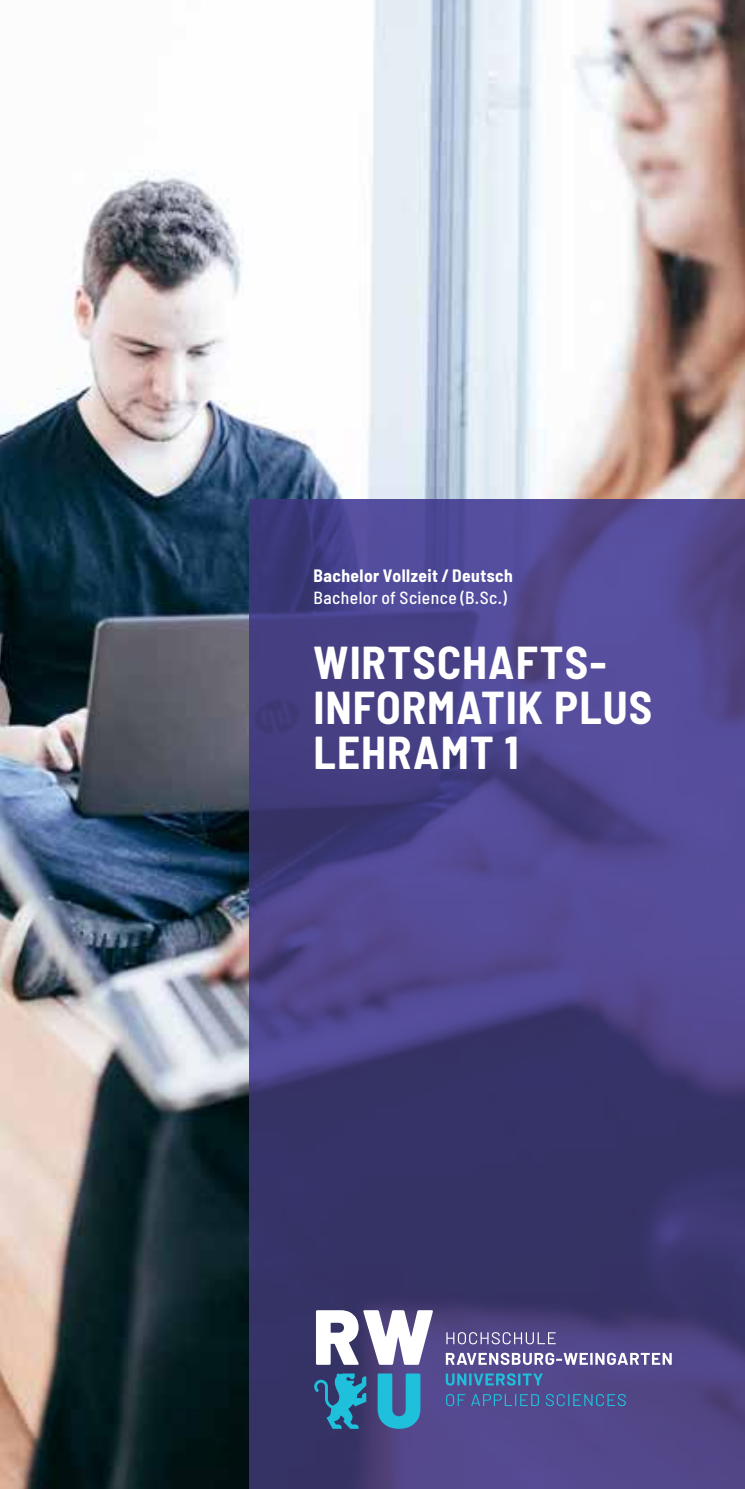
<style>
.page{position:relative;width:745px;height:1489px;background:#fff}
.page>*{position:absolute;margin:0;border:0;box-sizing:border-box;transform-origin:0 0}
.t1{font:700 semi-condensed 45px/45px "Barlow";letter-spacing:.025em;color:#fff}
.t2{font:700 semi-condensed 17.5px "Barlow";letter-spacing:.025em;color:#fff}
.t3{font:500 semi-condensed 17.5px "Barlow";letter-spacing:.025em;color:#fff}
</style>
<div class="page">
<img style="left:0;top:0;width:744px;height:1488px">
<svg style="left:249px;top:499px;width:495px;height:989px;background:#474081"></svg>
<svg style="left:446px;top:1331px;width:109px;height:13px"></svg>
<svg style="left:445px;top:1352px;width:226px;height:12px"></svg>
<svg style="left:445px;top:1373px;width:97px;height:12px"></svg>
<svg style="left:446px;top:1393px;width:19px;height:12px"></svg>
<svg style="left:471px;top:1393px;width:67px;height:12px"></svg>
<svg style="left:545px;top:1393px;width:80px;height:12px"></svg>
<svg style="left:316px;top:1310px;width:116px;height:54px"></svg>
<svg style="left:377px;top:1373px;width:43px;height:55px;background:#2e99c0"></svg>
<svg style="left:314px;top:1373px;width:52px;height:55px;background:#2b7199"></svg>
<p class="t2" style="left:313px;top:564px;width:201px">Bachelor Vollzeit / Deutsch</p>
<p class="t3" style="left:313px;top:587px;width:195px">Bachelor of Science (B.Sc.)</p>
<p class="t1" style="left:313px;top:639px;width:340px">WIRTSCHAFTS-<br>INFORMATIK PLUS<br>LEHRAMT 1</p>
</div>
